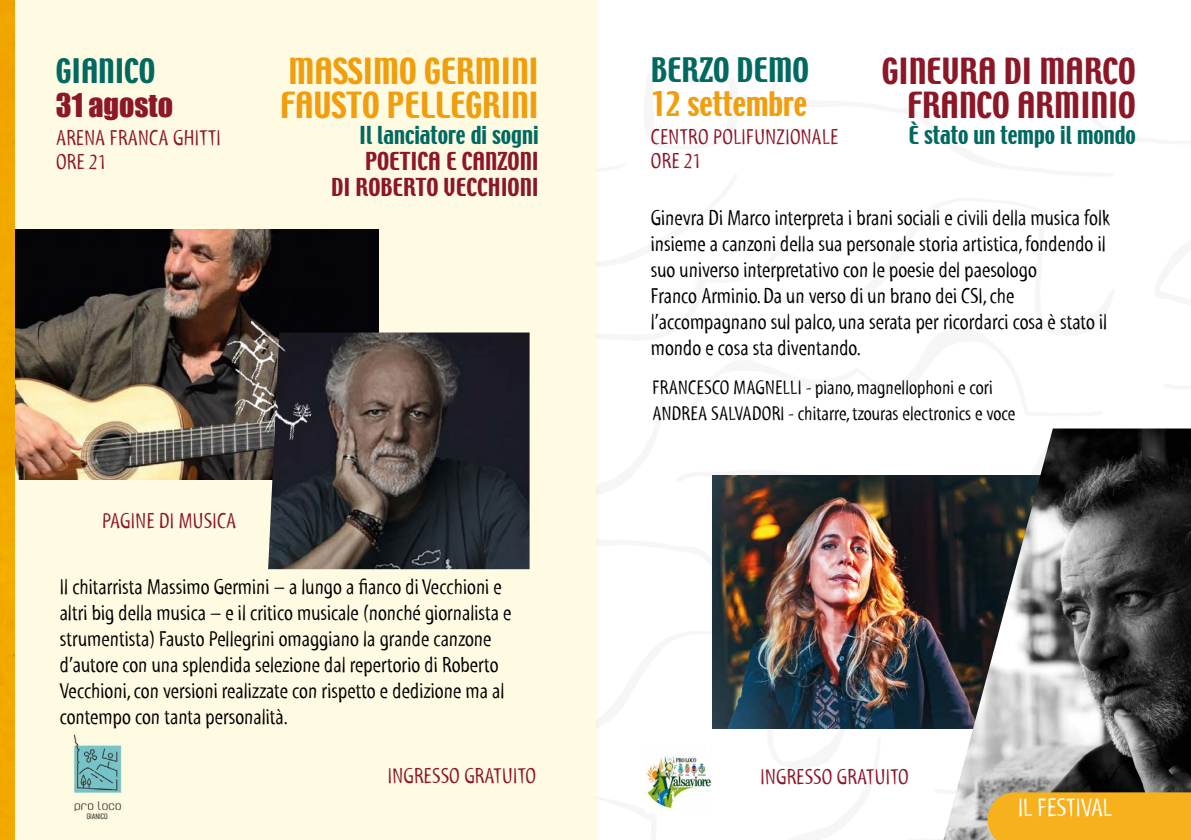
<style>
.page{position:relative;width:1191px;height:840px;background:#fff}
.page>*{position:absolute;margin:0;border:0;box-sizing:border-box;transform-origin:0 0}
.t1{font:32px/34px "Techno";color:#f19e0c}
.t2{font:32px/34px "Techno";color:#8c1726;text-align:right}
.t3{font:30px "Techno";color:#006960}
.t4{font:30px "Techno";color:#f19e0c}
.t5{font:30px "Impact";color:#8c1726}
.t6{font:26px "Myriad Tilt";color:#fff}
.t7{font:22px/26px "Myriad Tilt";color:#000}
.t8{font:22px/24px "Myriad Tilt";letter-spacing:.015em;color:#8c1727}
.t9{font:22px "Myriad Tilt";letter-spacing:.015em;color:#8c172a}
.t10{font:22px "Techno";color:#016960}
.t11{font:22px/26px "Techno";color:#8c172a;text-align:right}
.t12{font:20px/26px "Myriad Tilt";color:#000}
</style>
<div class="page">
<div style="left:0;top:0;width:598px;height:839px;background:#fffbe3"></div>
<img style="left:596px;top:0;width:347px;height:839px">
<img style="left:14px;top:230px;width:365px;height:249px">
<img style="left:268px;top:332px;width:261px;height:237px">
<img style="left:199px;top:316px;width:138px;height:131px">
<img style="left:712px;top:475px;width:231px;height:252px">
<img style="left:943px;top:428px;width:248px;height:411px">
<div style="left:0;top:0;width:14px;height:839px;background:#f1a800"></div>
<img style="left:73px;top:734px;width:49px;height:86px">
<img style="left:645px;top:745px;width:67px;height:66px">
<div style="left:987px;top:791px;width:204px;height:48px;background:#f6b11c"></div>
<h2 class="t3" style="left:56px;top:50px;width:101px">GIANICO</h2>
<h2 class="t5" style="left:56px;top:81px;width:119px">31 AGOSTO</h2>
<p class="t8" style="left:56px;top:126px;width:166px">ARENA FRANCA GHITTI<br>ORE 21</p>
<h1 class="t1" style="left:280px;top:56px;width:260px">MASSIMO GERMINI<br>FAUSTO PELLEGRINI</h1>
<p class="t10" style="left:359px;top:120px;width:181px">Il lanciatore di sogni</p>
<p class="t11" style="left:331px;top:149px;width:209px">POETICA E CANZONI<br>DI ROBERTO VECCHIONI</p>
<p class="t9" style="left:102px;top:508px;width:136px">PAGINE DI MUSICA</p>
<p class="t7" style="left:60px;top:573px;width:453px">Il chitarrista Massimo Germini – a lungo a fianco di Vecchioni e altri big della musica – e il critico musicale (nonché giornalista e strumentista) Fausto Pellegrini omaggiano la grande canzone d’autore con una splendida selezione dal repertorio di Roberto Vecchioni, con versioni realizzate con rispetto e dedizione ma al contempo con tanta personalità.</p>
<p class="t9" style="left:388px;top:763px;width:150px">INGRESSO GRATUITO</p>
<h2 class="t3" style="left:651px;top:49px;width:160px">BERZO DEMO</h2>
<h2 class="t4" style="left:651px;top:83px;width:158px">12 settembre</h2>
<p class="t8" style="left:651px;top:125px;width:189px">CENTRO POLIFUNZIONALE<br>ORE 21</p>
<h1 class="t2" style="left:881px;top:56px;width:255px">GINEVRA DI MARCO<br>FRANCO ARMINIO</h1>
<p class="t10" style="left:908px;top:120px;width:229px">È stato un tempo il mondo</p>
<p class="t7" style="left:651px;top:205px;width:461px">Ginevra Di Marco interpreta i brani sociali e civili della musica folk insieme a canzoni della sua personale storia artistica, fondendo il suo universo interpretativo con le poesie del paesologo<br>Franco Arminio. Da un verso di un brano dei CSI, che l’accompagnano sul palco, una serata per ricordarci cosa è stato il mondo e cosa sta diventando.</p>
<p class="t12" style="left:652px;top:375px;width:364px">FRANCESCO MAGNELLI - piano, magnellophoni e cori<br>ANDREA SALVADORI - chitarre, tzouras electronics e voce</p>
<p class="t9" style="left:760px;top:763px;width:150px">INGRESSO GRATUITO</p>
<p class="t6" style="left:1018px;top:792px;width:96px">IL FESTIVAL</p>
</div>
